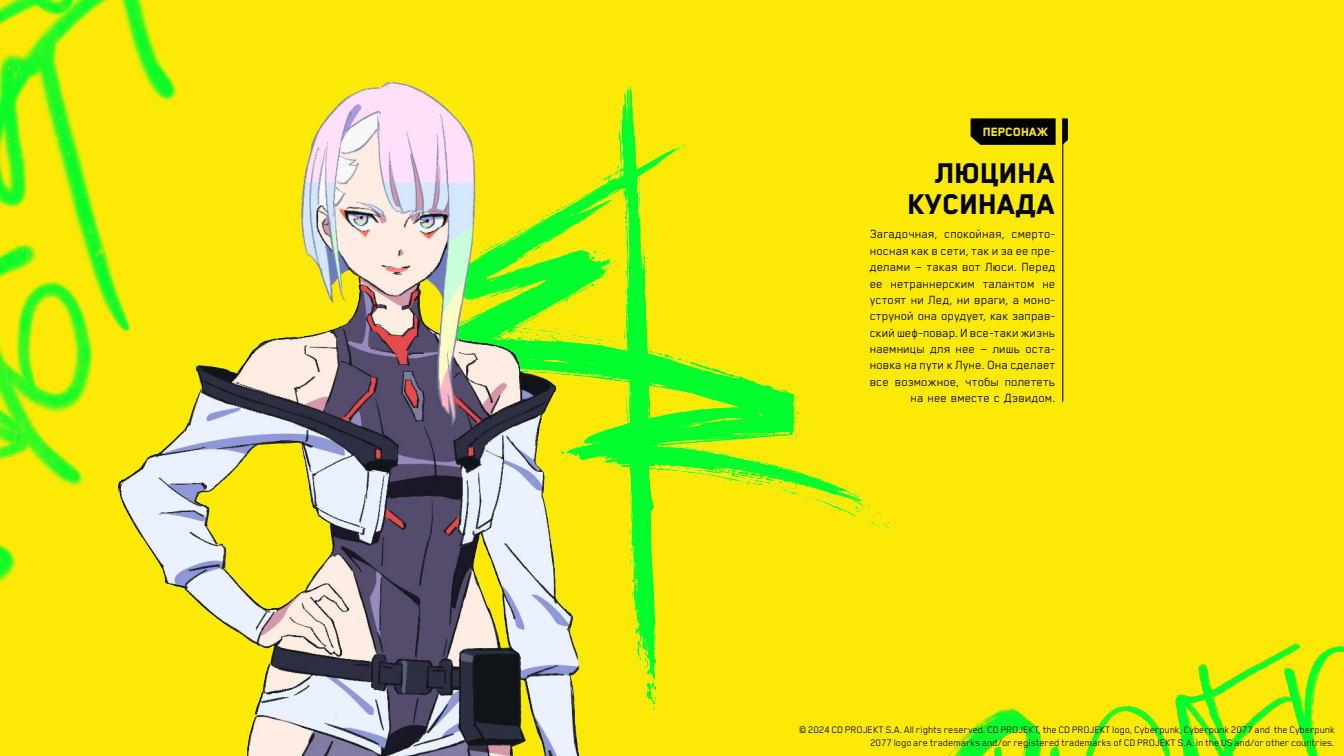
<style>
.page{position:relative;width:1344px;height:756px;background:#fcea06}
.page>*{position:absolute;margin:0;border:0;box-sizing:border-box;transform-origin:0 0}
.t1{font:800 32.9px/30.8px "Blender Pro";color:#000;text-align:right}
.t2{font:800 13.86px "Blender Pro";color:#fcee0a}
.t3{font:13.65px/16.4px "Blender Pro";color:#000;text-align:right}
.t4{font:10.85px/13px "Blender Pro";color:#000;text-align:right}
.t5{font:800 10.61px "Blender Pro";color:#feeb03}
</style>
<div class="page">
<img style="left:685px;top:118px;width:379px;height:412px">
<img style="left:0;top:0;width:144px;height:584px">
<img style="left:948px;top:643px;width:396px;height:113px">
<img style="left:62px;top:8px;width:623px;height:748px">
<hr style="left:1062px;top:118px;width:1px;height:284px;background:#000">
<svg style="left:971px;top:118px;width:85px;height:27px;background:#0a0900"></svg>
<svg style="left:1062px;top:118px;width:6px;height:27px"></svg>
<p class="t5" style="left:997px;top:124px;width:54px">CHARACTER</p>
<p class="t2" style="left:983px;top:124px;width:67px">ПЕРСОНАЖ</p>
<h1 class="t1" style="left:908px;top:158px;width:149px">Люцина<br>Кусинада</h1>
<p class="t3" style="left:870px;top:226px;width:69px">Загадочная,</p>
<p class="t3" style="left:945px;top:226px;width:62px">спокойная,</p>
<p class="t3" style="left:1012px;top:226px;width:45px">смерто-</p>
<p class="t3" style="left:870px;top:242px;width:187px">носная как в сети, так и за ее пре-</p>
<p class="t3" style="left:870px;top:258px;width:187px">делами — такая вот Люси. Перед</p>
<p class="t3" style="left:870px;top:275px;width:14px">ее</p>
<p class="t3" style="left:891px;top:275px;width:86px">нетраннерским</p>
<p class="t3" style="left:983px;top:275px;width:53px">талантом</p>
<p class="t3" style="left:1043px;top:275px;width:15px">не</p>
<p class="t3" style="left:870px;top:291px;width:187px">устоят ни Лед, ни враги а, моно-</p>
<p class="t3" style="left:870px;top:308px;width:187px">струной она орудует, как заправ-</p>
<p class="t3" style="left:870px;top:324px;width:187px">скийшеф-повар И. все-такижизнь</p>
<p class="t3" style="left:870px;top:340px;width:187px">наемницы для нее — лишь оста-</p>
<p class="t3" style="left:870px;top:373px;width:187px">все возможное, чтобы полететь на нее вместе с Дэвидом.</p>
<p class="t3" style="left:870px;top:357px;width:187px">новка на пути к Луне. Она сделает</p>
<p class="t4" style="left:799px;top:723px;width:537px">© 2024 CD PROJEKT .A.S All rights reserved. CD PROJEKT, the CD PROJEKT logo, Cyberpunk, Cyberpunk 2077 and the Cyberpunk<br>2077 logo are trademarks and/or registered trademarks of CD PROJEKT i n.A.S the US and/or other countries.</p>
</div>
